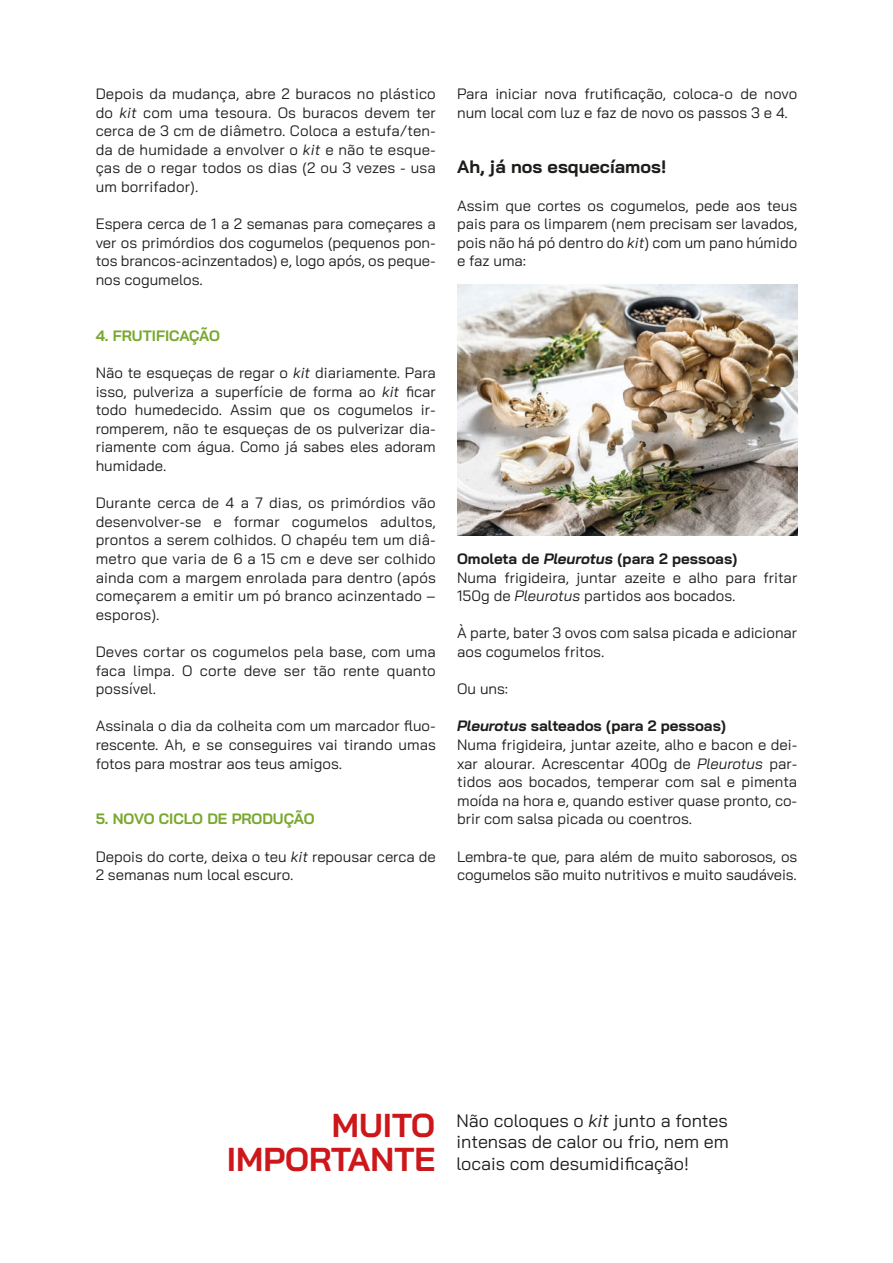
<style>
.page{position:relative;width:893px;height:1263px;background:#fff}
.page>*{position:absolute;margin:0;border:0;box-sizing:border-box;transform-origin:0 0}
.t1{font:700 33.15px/33.2px "Bai Jamjuree";color:#cd171a;text-align:right}
.t2{font:18px/21.6px "Bai Jamjuree";color:#1d1d1b;text-align:justify}
.t3{font:700 18px "Bai Jamjuree";color:#1d1d1b}
.t4{font:15px/18.6px "Bai Jamjuree";color:#1d1d1b;text-align:justify}
.t5{font:700 15px "Bai Jamjuree";color:#79a82e}
.s1{font-style:italic}
.s2{font-weight:700}
.s3{font-weight:700;font-style:italic}
</style>
<div class="page">
<img style="left:457px;top:285px;width:340px;height:251px">
<p class="t4" style="left:96px;top:84px;width:342px">Depois da mudança, abre 2 buracos no plástico do <span class="s1">kit</span> com uma tesoura. Os buracos devem ter cerca de 3 cm de diâmetro. Coloca a estufa/ten&shy;da de humidade a envolver o <span class="s1">kit</span> e não te esque&shy;ças de o regar todos os dias (2 ou 3 vezes - usa um borrifador).</p>
<p class="t4" style="left:96px;top:214px;width:342px">Espera cerca de 1 a 2 semanas para começares a ver os primórdios dos cogumelos (pequenos pon&shy;tos brancos-acinzentados) e, logo após, os peque&shy;nos cogumelos.</p>
<p class="t5" style="left:96px;top:327px;width:126px">4. FRUTIFICAÇÃO</p>
<p class="t4" style="left:96px;top:363px;width:342px">Não te esqueças de regar o <span class="s1">kit</span> diariamente. Para isso, pulveriza a superfície de forma ao <span class="s1">kit</span> ficar todo humedecido. Assim que os cogumelos ir&shy;romperem, não te esqueças de os pulverizar dia&shy;riamente com água. Como já sabes eles adoram humidade.</p>
<p class="t4" style="left:96px;top:493px;width:342px">Durante cerca de 4 a 7 dias, os primórdios vão desenvolver-se e formar cogumelos adultos, prontos a serem colhidos. O chapéu tem um diâ&shy;metro que varia de 6 a 15 cm e deve ser colhido ainda com a margem enrolada para dentro (após começarem a emitir um pó branco acinzentado – esporos).</p>
<p class="t4" style="left:96px;top:642px;width:342px">Deves cortar os cogumelos pela base, com uma faca limpa. O corte deve ser tão rente quanto possível.</p>
<p class="t4" style="left:96px;top:717px;width:342px">Assinala o dia da colheita com um marcador fluo&shy;rescente. Ah, e se conseguires vai tirando umas fotos para mostrar aos teus amigos.</p>
<p class="t5" style="left:96px;top:810px;width:220px">5. NOVO CICLO DE PRODUÇÃO</p>
<p class="t4" style="left:96px;top:847px;width:342px">Depois do corte, deixa o teu <span class="s1">kit</span> repousar cerca de<br>2 semanas num local escuro.</p>
<p class="t4" style="left:457px;top:84px;width:342px">Para iniciar nova frutificação, coloca-o de novo num local com luz e faz de novo os passos 3 e 4.</p>
<p class="t3" style="left:457px;top:157px;width:211px">Ah, já nos esquecíamos!</p>
<p class="t4" style="left:457px;top:196px;width:342px">Assim que cortes os cogumelos, pede aos teus pais para os limparem (nem precisam ser lavados, pois não há pó dentro do <span class="s1">kit</span>) com um pano húmido e faz uma:</p>
<p class="t4" style="left:457px;top:549px;width:342px;text-align:left"><span class="s2">Omoleta de</span> <span class="s3">Pleurotus</span> <span class="s2">(para 2 pessoas)<br></span>Numa frigideira, juntar azeite e alho para fritar<br>150g de <span class="s1">Pleurotus</span> partidos aos bocados.</p>
<p class="t4" style="left:457px;top:624px;width:342px">À parte, bater 3 ovos com salsa picada e adicionar aos cogumelos fritos.</p>
<p class="t4" style="left:457px;top:679px;width:53px">Ou uns:</p>
<p class="t4" style="left:457px;top:717px;width:342px;text-align:left"><span class="s3">Pleurotus</span> <span class="s2">salteados (para 2 pessoas)<br></span>Numa frigideira, juntar azeite, alho e bacon e dei&shy;xar alourar. Acrescentar 400g de <span class="s1">Pleurotus</span> par&shy;tidos aos bocados, temperar com sal e pimenta moída na hora e, quando estiver quase pronto, co&shy;brir com salsa picada ou coentros.</p>
<p class="t4" style="left:457px;top:847px;width:342px">Lembra-te que, para além de muito saborosos, os cogumelos são muito nutritivos e muito saudáveis.</p>
<h1 class="t1" style="left:227px;top:1109px;width:210px">MUITO<br>IMPORTANTE</h1>
<p class="t2" style="left:456px;top:1109px;width:274px">Não coloques o <span class="s1">kit</span> junto a fontes intensas de calor ou frio, nem em locais com desumidificação!</p>
</div>
